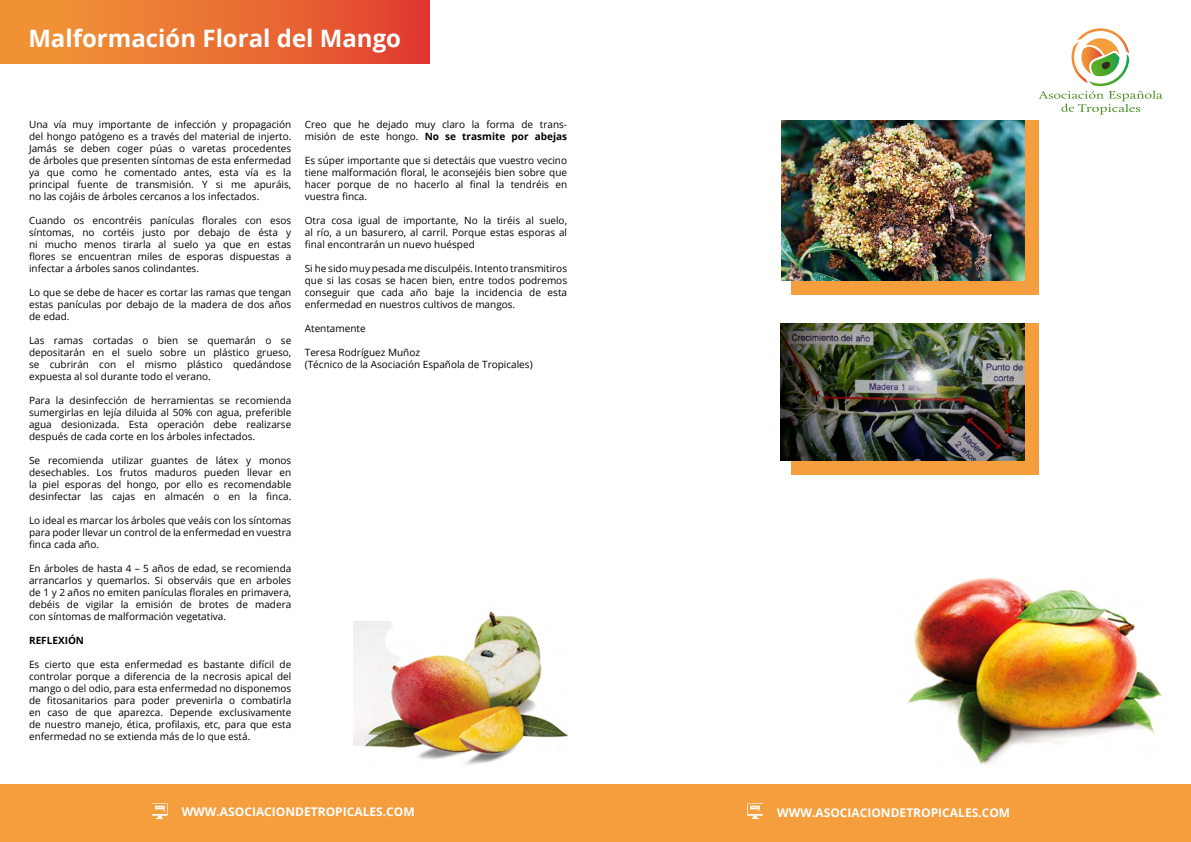
<style>
.page{position:relative;width:1191px;height:842px;background:#fff}
.page>*{position:absolute;margin:0;border:0;box-sizing:border-box;transform-origin:0 0}
.t1{font:700 24px "Open Sans";color:#fff}
.t2{font:700 12px "Open Sans";color:#fff}
.t3{font:10px/12px "Open Sans";color:#000;text-align:justify}
.t4{font:700 10px "Open Sans";color:#000}
.s1{font-weight:700}
</style>
<div class="page">
<div style="left:791px;top:323px;width:247px;height:152px;background:#f49e3e"></div>
<img style="left:354px;top:611px;width:213px;height:154px">
<div style="left:791px;top:120px;width:247px;height:175px;background:#f49e3e"></div>
<div style="left:0;top:0;width:429px;height:64px;background:linear-gradient(to right,#f19e37,#e24030)"></div>
<img style="left:906px;top:577px;width:256px;height:188px">
<div style="left:0;top:784px;width:1191px;height:58px;background:#f49e3e"></div>
<svg style="left:152px;top:803px;width:16px;height:16px"></svg>
<svg style="left:747px;top:803px;width:16px;height:16px"></svg>
<svg style="left:1038px;top:28px;width:124px;height:87px"></svg>
<img style="left:781px;top:120px;width:243px;height:161px">
<img style="left:780px;top:323px;width:244px;height:137px">
<h1 class="t1" style="left:28px;top:21px;width:374px">MALFORMACIÓN FLORAL DEL MANGO</h1>
<p class="t3" style="left:29px;top:118px;width:264px">Una vía muy importante de infección y propagación del hongo patógeno es a través del material de injerto.<br>Jamás se deben coger púas o varetas procedentes de árboles que presenten síntomas de esta enfermedad ya que como he comentado antes, esta vía es la principal fuente de transmisión. Y si me apuráis, no las cojáis de árboles cercanos a los infectados.</p>
<p class="t3" style="left:29px;top:214px;width:264px">Cuando os encontréis panículas florales con esos síntomas, no cortéis justo por debajo de ésta y ni mucho menos tirarla al suelo ya que en estas flores se encuentran miles de esporas dispuestas a infectar a árboles sanos colindantes.</p>
<p class="t3" style="left:29px;top:286px;width:264px">Lo que se debe de hacer es cortar las ramas que tengan estas panículas por debajo de la madera de dos años de edad.</p>
<p class="t3" style="left:29px;top:334px;width:264px">Las ramas cortadas o bien se quemarán o se depositarán en el suelo sobre un plástico grueso, se cubrirán con el mismo plástico quedándose expuesta al sol durante todo el verano.</p>
<p class="t3" style="left:29px;top:394px;width:264px">Para la desinfección de herramientas se recomienda sumergirlas en lejía diluida al 50% con agua, preferible agua desionizada. Esta operación debe realizarse después de cada corte en los árboles infectados.</p>
<p class="t3" style="left:29px;top:454px;width:264px">Se recomienda utilizar guantes de látex y monos desechables. Los frutos maduros pueden llevar en la piel esporas del hongo, por ello es recomendable desinfectar las cajas en almacén o en la finca.</p>
<p class="t3" style="left:29px;top:514px;width:264px">Lo ideal es marcar los árboles que veáis con los síntomas para poder llevar un control de la enfermedad en vuestra finca cada año.</p>
<p class="t3" style="left:29px;top:562px;width:264px">En árboles de hasta 4 – 5 años de edad, se recomienda arrancarlos y quemarlos. Si observáis que en arboles de 1 y 2 años no emiten panículas florales en primavera, debéis de vigilar la emisión de brotes de madera con síntomas de malformación vegetativa.</p>
<p class="t4" style="left:29px;top:633px;width:57px">REFLEXIÓN</p>
<p class="t3" style="left:29px;top:658px;width:264px">Es cierto que esta enfermedad es bastante difícil de controlar porque a diferencia de la necrosis apical del mango o del odio, para esta enfermedad no disponemos de fitosanitarios para poder prevenirla o combatirla en caso de que aparezca. Depende exclusivamente de nuestro manejo, ética, profilaxis, etc, para que esta enfermedad no se extienda más de lo que está.</p>
<p class="t3" style="left:305px;top:118px;width:264px">Creo que he dejado muy claro la forma de trans&shy;misión de este hongo. <span class="s1">NO SE TRASMITE POR ABEJAS</span></p>
<p class="t3" style="left:305px;top:154px;width:264px">Es súper importante que si detectáis que vuestro vecino tiene malformación floral, le aconsejéis bien sobre que hacer porque de no hacerlo al final la tendréis en vuestra finca.</p>
<p class="t3" style="left:305px;top:214px;width:264px">Otra cosa igual de importante, No la tiréis al suelo, al río, a un basurero, al carril. Porque estas esporas al final encontrarán un nuevo huésped</p>
<p class="t3" style="left:305px;top:262px;width:264px">Si he sido muy pesada me disculpéis. Intento transmitiros que si las cosas se hacen bien, entre todos podremos conseguir que cada año baje la incidencia de esta enfermedad en nuestros cultivos de mangos.</p>
<p class="t3" style="left:305px;top:322px;width:62px">Atentamente</p>
<p class="t3" style="left:305px;top:346px;width:229px">Teresa Rodríguez Muñoz<br>(Técnico de la Asociación Española de Tropicales)</p>
<p class="t2" style="left:182px;top:803px;width:62px">WWW.ASOCIACIONDE</p>
<p class="t2" style="left:311px;top:803px;width:40px">TROPICALE</p>
<p class="t2" style="left:376px;top:803px;width:20px">S.COM</p>
<p class="t2" style="left:777px;top:804px;width:62px">WWW.ASOCIACIONDE</p>
<p class="t2" style="left:906px;top:804px;width:40px">TROPICALE</p>
<p class="t2" style="left:971px;top:804px;width:20px">S.COM</p>
</div>
